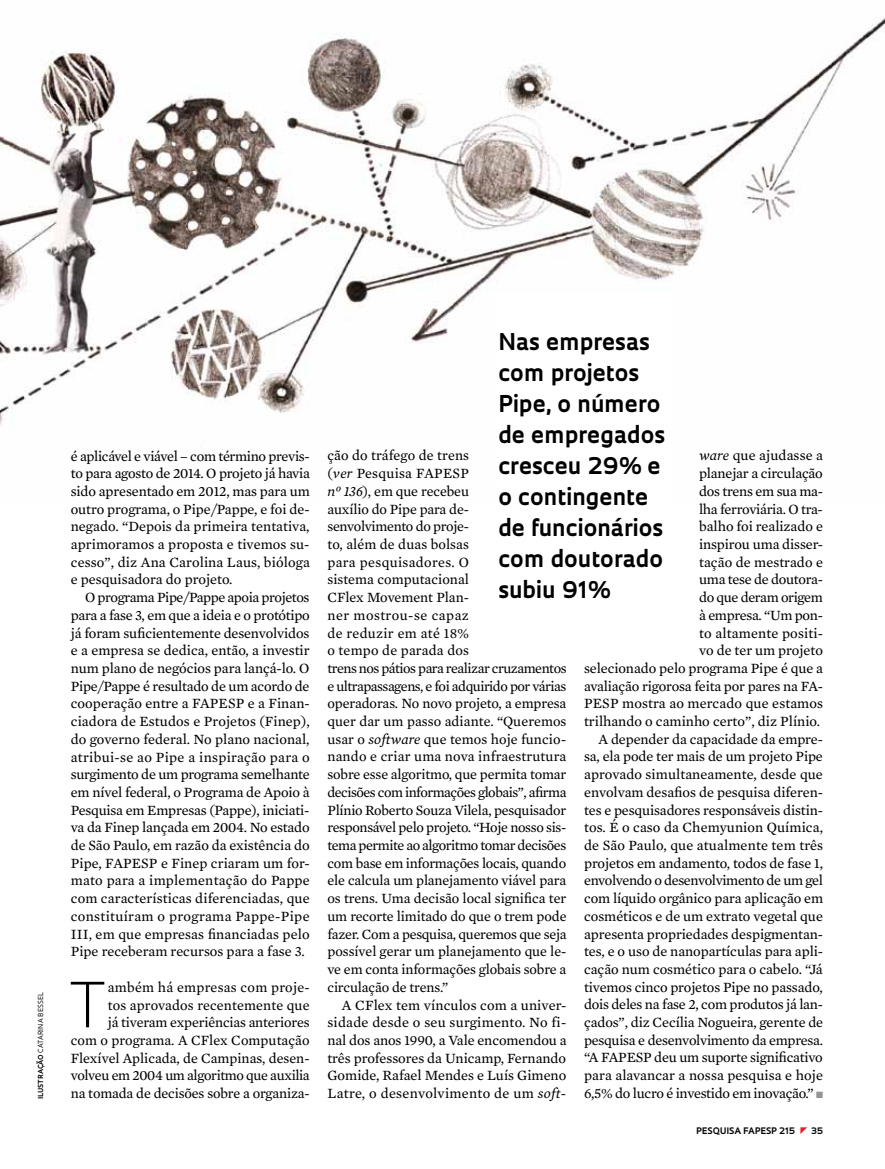
<style>
.page{position:relative;width:885px;height:1169px;background:#fff}
.page>*{position:absolute;margin:0;border:0;box-sizing:border-box;transform-origin:0 0}
.t1{font:300 60.45px "Oculum";color:#000}
.t2{font:700 22.5px/31px "Oculum";color:#000}
.t3{font:14.4px/17.7px "Mercury Text G2";letter-spacing:-.01em;color:#000;text-align:justify}
.t4{font:700 8.7px "Oculum";letter-spacing:.01em;color:#000}
.t5{font:6.75px "Oculum";letter-spacing:.02em;color:#000}
.s1{font-weight:700}
.s2{font-style:italic}
.s3{color:#939598}
</style>
<div class="page">
<img style="left:0;top:17px;width:885px;height:443px">
<div style="left:498px;top:294px;width:172px;height:331px;background:#fff"></div>
<p class="t5" style="left:36px;top:1098px;width:108px;rotate:-90deg"><span class="s1">ilustraçãO</span> catarina bessel</p>
<p class="t3" style="left:71px;top:446px;width:241px">é aplicável e viável – com término previs&shy;to para agosto de 2014. O projeto já havia sido apresentado em 2012, mas para um outro programa, o Pipe/Pappe, e foi de&shy;negado. “Depois da primeira tentativa, aprimoramos a proposta e tivemos su&shy;cesso”, diz Ana Carolina Laus, bióloga e pesquisadora do projeto.</p>
<p class="t3" style="left:71px;top:588px;width:241px;text-indent:14px">O programa Pipe/Pappe apoia projetos para a fase 3, em que a ideia e o protótipo já foram suficientemente desenvolvidos e a empresa se dedica, então, a investir num plano de negócios para lançá-lo. O Pipe/Pappe é resultado de um acordo de cooperação entre a FAPESP e a Finan&shy;ciadora de Estudos e Projetos (Finep), do governo federal. No plano nacional, atribui-se ao Pipe a inspiração para o surgimento de um programa semelhante em nível federal, o Programa de Apoio à Pesquisa em Empresas (Pappe), iniciati&shy;va da Finep lançada em 2004. No estado de São Paulo, em razão da existência do Pipe, FAPESP e Finep criaram um for&shy;mato para a implementação do Pappe com características diferenciadas, que constituíram o programa Pappe-Pipe III, em que empresas financiadas pelo Pipe receberam recursos para a fase 3.</p>
<h1 class="t1" style="left:69px;top:963px;width:39px">T</h1>
<p class="t3" style="left:71px;top:977px;width:240px;text-align:right">ambém há empresas com proje-<br>tos aprovados recentemente que<br>já tiveram experiências anteriores<br>com o programa. A CFlex Computação Flexível Aplicada, de Campinas, desen&shy;volveu em 2004 um algoritmo que auxilia na tomada de decisões sobre a organiza-</p>
<h2 class="t2" style="left:498px;top:325px;width:168px">N as empresas com projetos<br>Pipe, o número de empregados cresceu 29% e o contingente de funcionários com doutorado subiu 91%</h2>
<p class="t3" style="left:327px;top:446px;width:241px;text-align:left">ção do tráfego de trens<br>(<span class="s2">ver</span> Pesquisa FAPESP<br><span class="s2">nº 136</span>), em que recebeu<br>auxílio do Pipe para de-<br>senvolvimento do proje-<br>to, além de duas bolsas<br>para pesquisadores. O<br>sistema computacional<br>CFlex Movement Plan-<br>ner mostrou-se capaz<br>de reduzir em até 18%<br>o tempo de parada dos<br>trens nos pátios para realizar cruzamentos e ultrapassagens, e foi adquirido por várias operadoras. No novo projeto, a empresa quer dar um passo adiante. “Queremos usar o <span class="s2">software</span> que temos hoje funcio&shy;nando e criar uma nova infraestrutura sobre esse algoritmo, que permita tomar decisões com informações globais”, afirma<br>Plínio Roberto Souza Vilela, pesquisador responsável pelo projeto. “Hoje nosso sis&shy;tema permite ao algoritmo tomar decisões com base em informações locais, quando ele calcula um planejamento viável para os trens. Uma decisão local significa ter um recorte limitado do que o trem pode fazer. Com a pesquisa, queremos que seja possível gerar um planejamento que le&shy;ve em conta informações globais sobre a circulação de trens.”</p>
<p class="t3" style="left:327px;top:995px;width:241px;text-indent:14px">A CFlex tem vínculos com a univer&shy;sidade desde o seu surgimento. No fi&shy;nal dos anos 1990, a Vale encomendou a três professores da Unicamp, Fernando Gomide, Rafael Mendes e Luís Gimeno Latre, o desenvolvimento de um <span class="s2">soft-</span></p>
<p class="t3" style="left:584px;top:446px;width:241px;text-align:right"><span class="s2">ware</span> que ajudasse a<br>planejar a circulação<br>dos trens em sua ma-<br>lha ferroviária. O tra-<br>balho foi realizado e<br>inspirou uma disser-<br>tação de mestrado e<br>uma tese de doutora-<br>do que deram origem<br>à empresa. “Um pon-<br>to altamente positi-<br>vo de ter um projeto<br>selecionado pelo programa Pipe é que a avaliação rigorosa feita por pares na FA-<br>PESP mostra ao mercado que estamos trilhando o caminho certo”, diz Plínio.<br>A depender da capacidade da empre&shy;sa, ela pode ter mais de um projeto Pipe aprovado simultaneamente, desde que envolvam desafios de pesquisa diferen&shy;tes e pesquisadores responsáveis distin&shy;tos. É o caso da Chemyunion Química, de São Paulo, que atualmente tem três projetos em andamento, todos de fase 1, envolvendo o desenvolvimento de um gel com líquido orgânico para aplicação em cosméticos e de um extrato vegetal que apresenta propriedades despigmentan&shy;tes, e o uso de nanopartículas para apli&shy;cação num cosmético para o cabelo. “Já tivemos cinco projetos Pipe no passado, dois deles na fase 2, com produtos já lan&shy;çados”, diz Cecília Nogueira, gerente de pesquisa e desenvolvimento da empresa. “A FAPESP deu um suporte significativo para alavancar a nossa pesquisa e hoje<br>6,5% do lucro é investido em inovação.” <span class="s3">■</span></p>
<p class="t4" style="left:696px;top:1124px;width:7px">pES</p>
<p class="t4" style="left:713px;top:1124px;width:20px">QUISA</p>
<p class="t4" style="left:743px;top:1124px;width:54px">FAPESP 215</p>
<p class="t4" style="left:811px;top:1124px;width:14px">35</p>
</div>
